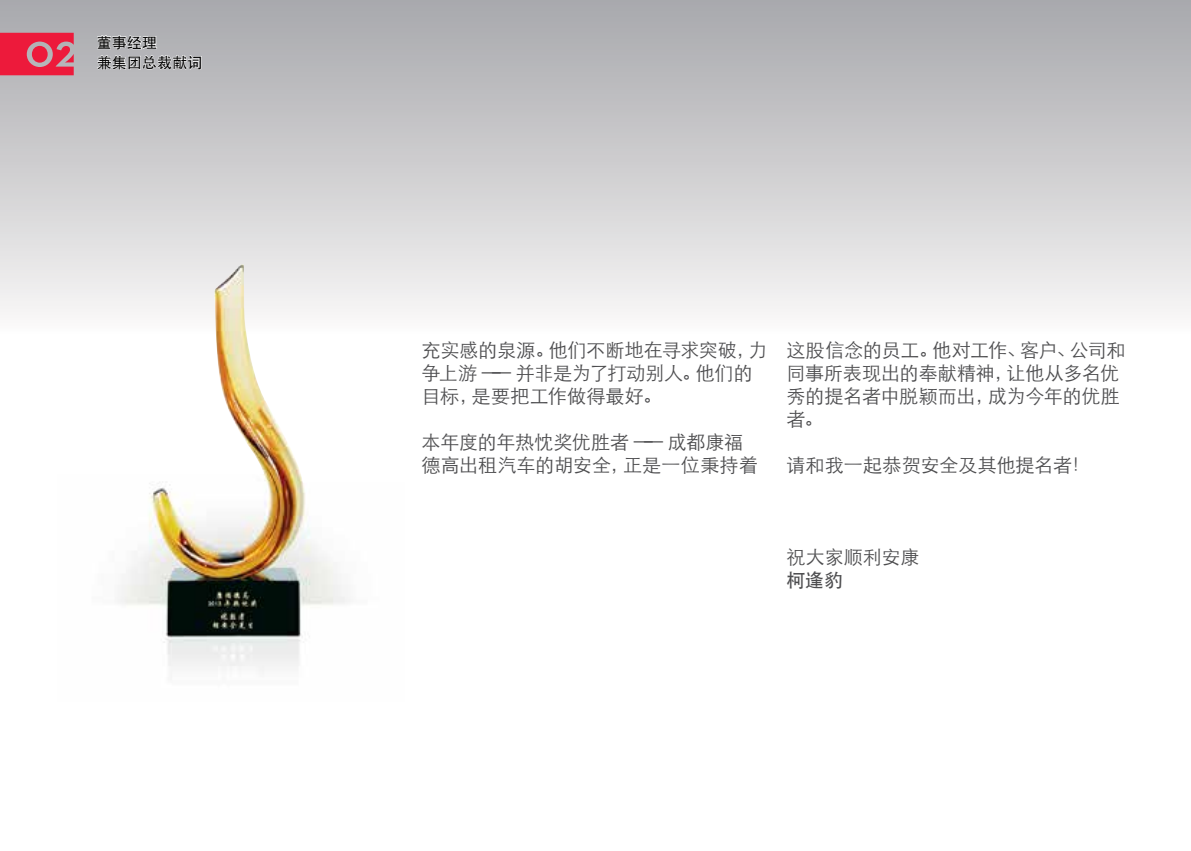
<style>
.page{position:relative;width:1191px;height:851px;background:#fff}
.page>*{position:absolute;margin:0;border:0;box-sizing:border-box;transform-origin:0 0}
.t1{font:19px/23px "ST Xihei";letter-spacing:-.005em;color:#4d4d4f}
.t2{font:19px "ST Heiti";color:#4d4d4f}
.t3{font:15px/20px "ST Heiti";letter-spacing:.01em;color:#000}
</style>
<div class="page">
<svg style="left:0;top:0;width:1191px;height:312px;background:#cbcbcd"></svg>
<svg style="left:0;top:33px;width:74px;height:42px;background:#e23551"></svg>
<img style="left:57px;top:264px;width:347px;height:408px">
<svg style="left:97px;top:35px;width:105px;height:35px"></svg>
<p class="t3" style="left:97px;top:32px;width:107px">董事经理<br>兼集团总裁献词</p>
<p class="t1" style="left:421px;top:338px;width:347px">充实感的泉源。他们不断地在寻求突破，力争上游 —— 并非是为了打动别人。他们的目标，是要把工作做得最好。</p>
<p class="t1" style="left:421px;top:430px;width:338px">本年度的年热忱奖优胜者 —— 成都康福德高出租汽车的胡安全，正是一位秉持着</p>
<p class="t1" style="left:786px;top:338px;width:341px">这股信念的员工。他对工作、客户、公司和同事所表现出的奉献精神，让他从多名优秀的提名者中脱颖而出，成为今年的优胜者。</p>
<p class="t1" style="left:786px;top:453px;width:305px">请和我一起恭贺安全及其他提名者！</p>
<p class="t1" style="left:786px;top:545px;width:134px">祝大家顺利安康</p>
<p class="t2" style="left:786px;top:570px;width:58px">柯逢豹</p>
</div>
